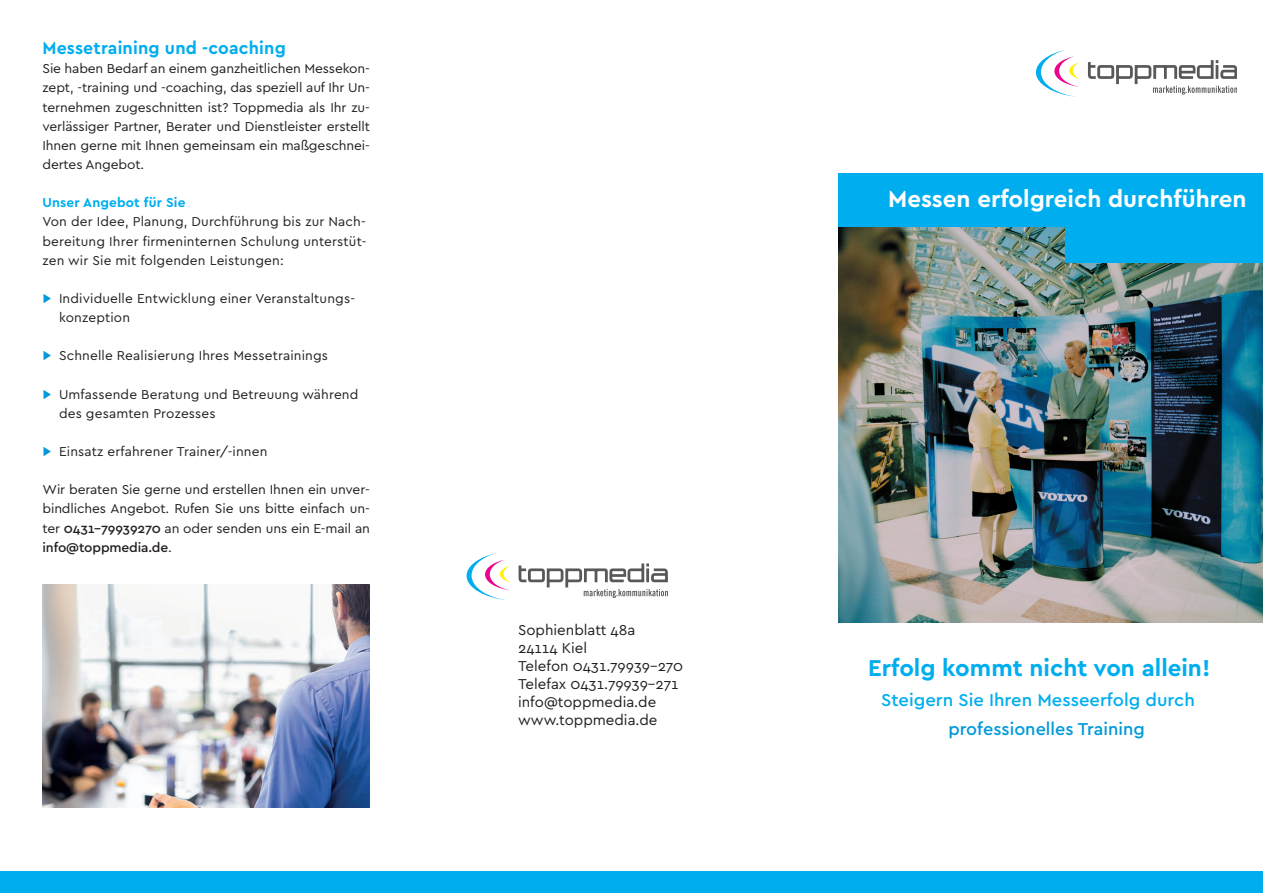
<style>
.page{position:relative;width:1263px;height:893px;background:#fff}
.page>*{position:absolute;margin:0;border:0;box-sizing:border-box;transform-origin:0 0}
.t1{font:700 24px "Cera";color:#fff}
.t2{font:700 24px "Cera";color:#00aeef}
.t3{font:500 18px "Cera";color:#00aeef}
.t4{font:700 18px "Cera";letter-spacing:.01em;color:#00aeef}
.t5{font:500 18px "Cera";color:#009ad9}
.t6{font:15px/18px "Cera";color:#231f20}
.t7{font:13.5px/19.2px "Cera";letter-spacing:.01em;color:#231f20;text-align:justify}
.t8{font:700 13.5px "Cera";letter-spacing:.01em;color:#00aeef}
.s1{color:#009ad9}
.s2{font-weight:500}
</style>
<div class="page">
<img style="left:839px;top:227px;width:424px;height:396px">
<div style="left:0;top:872px;width:1263px;height:21px;background:#00aeef"></div>
<img style="left:43px;top:585px;width:327px;height:223px">
<div style="left:839px;top:174px;width:424px;height:53px;background:#00aeef"></div>
<div style="left:1066px;top:218px;width:197px;height:44px;background:#00aeef"></div>
<svg style="left:1088px;top:60px;width:149px;height:35px"></svg>
<svg style="left:1036px;top:50px;width:44px;height:47px"></svg>
<svg style="left:519px;top:563px;width:149px;height:35px"></svg>
<svg style="left:467px;top:553px;width:44px;height:47px"></svg>
<h2 class="t4" style="left:43px;top:36px;width:245px">Messetraining und -coaching</h2>
<p class="t7" style="left:43px;top:59px;width:329px">Sie haben Bedarf an einem ganzheitlichen Messekon&shy;zept, -training und -coaching, das speziell auf Ihr Un&shy;ternehmen zugeschnitten ist? Toppmedia als Ihr zu&shy;verlässiger Partner, Berater und Dienstleister erstellt Ihnen gerne mit Ihnen gemeinsam ein maßgeschnei&shy;dertes Angebot.</p>
<p class="t8" style="left:43px;top:194px;width:145px">Unser Angebot für Sie</p>
<p class="t7" style="left:43px;top:212px;width:326px">Von der Idee, Planung, Durchführung bis zur Nach&shy;bereitung Ihrer firmeninternen Schulung unterstüt&shy;zen wir Sie mit folgenden Leistungen:</p>
<p class="t7" style="left:59px;top:288px;width:298px;text-indent:-16px"><span class="s1">▶</span> Individuelle Entwicklung einer Veranstaltungs&shy;konzeption</p>
<p class="t7" style="left:43px;top:346px;width:287px"><span class="s1">▶</span> Schnelle Realisierung Ihres Messetrainings</p>
<p class="t7" style="left:59px;top:384px;width:301px;text-indent:-16px"><span class="s1">▶</span> Umfassende Beratung und Betreuung während des gesamten Prozesses</p>
<p class="t7" style="left:43px;top:441px;width:226px"><span class="s1">▶</span> Einsatz erfahrener Trainer/-innen</p>
<p class="t7" style="left:43px;top:480px;width:329px">Wir beraten Sie gerne und erstellen Ihnen ein unver&shy;bindliches Angebot. Rufen Sie uns bitte einfach un&shy;ter <span class="s2">0431-79939270</span> an oder senden uns ein E-mail an <span class="s2">info@toppmedia.de</span>.</p>
<p class="t6" style="left:518px;top:620px;width:166px">Sophienblatt 48a<br>24114 Kiel<br>Telefon 0431.79939-270<br>Telefax 0431.79939-271 info@toppmedia.de www.toppmedia.de</p>
<h1 class="t1" style="left:888px;top:183px;width:360px">Messen erfolgreich durchführen</h1>
<h1 class="t2" style="left:868px;top:652px;width:344px">Erfolg kommt nicht von allein!</h1>
<h2 class="t3" style="left:881px;top:688px;width:315px">Steigern Sie Ihren Messeerfolg durch</h2>
<h2 class="t5" style="left:948px;top:717px;width:198px">professionelles Training</h2>
</div>
